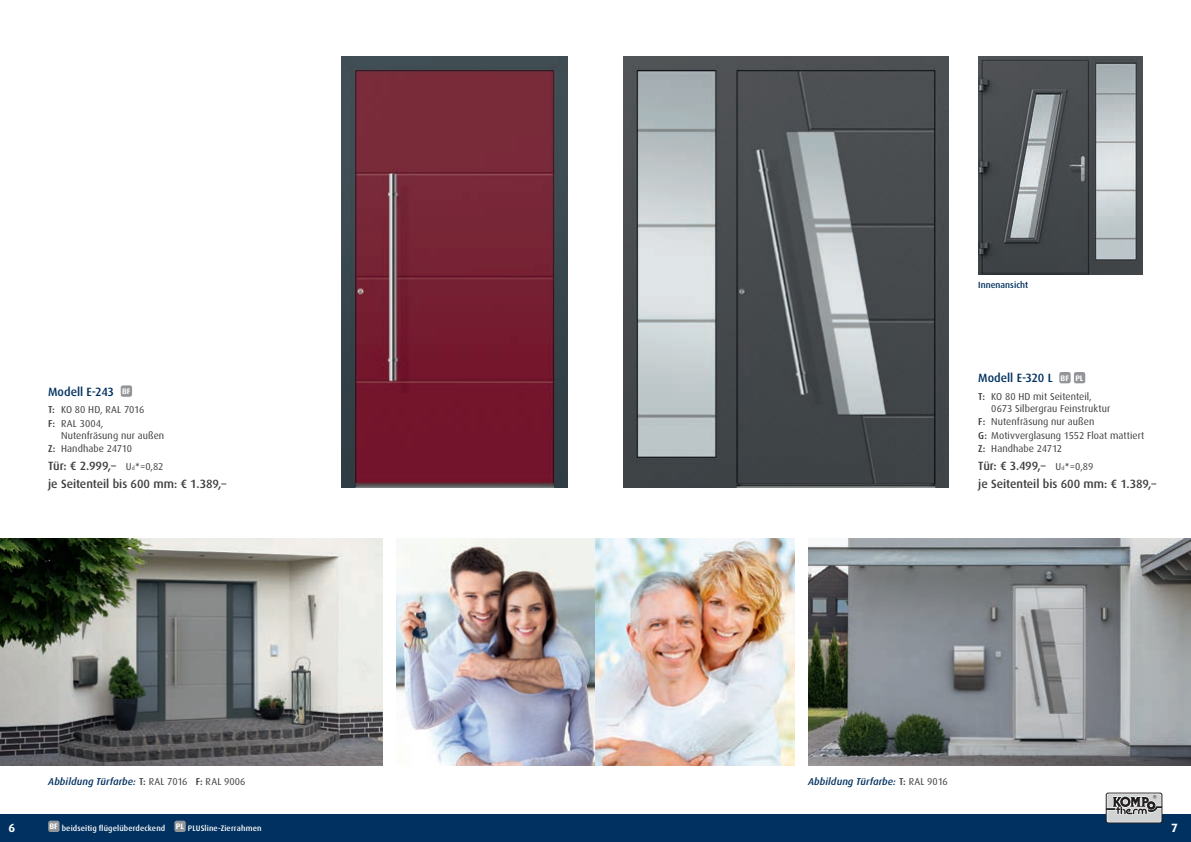
<style>
.page{position:relative;width:1191px;height:842px;background:#fff}
.page>*{position:absolute;margin:0;border:0;box-sizing:border-box;transform-origin:0 0}
.t1{font:500 12px/17.7px "Dax";letter-spacing:-.005em;color:#3e3e3f}
.t2{font:500 12px "Dax";letter-spacing:-.005em;color:#003160}
.t3{font:700 12px "Dax";color:#fff}
.t4{font:10px/13.4px "Dax";letter-spacing:.005em;color:#3e3e3f}
.t5{font:italic 500 10px "Dax";letter-spacing:.01em;color:#003160}
.t6{font:500 9px "Dax";color:#003160}
.t7{font:500 8px "Dax";letter-spacing:.015em;color:#fff}
.s1{font-weight:700;font-size:8px;color:#fff}
.s2{font-weight:500}
.s3{font-weight:400;font-size:10px}
.s4{font-weight:400;font-size:5.8px}
.s5{font-family:"DIN";font-weight:400;font-size:10px}
.s6{font-style:normal;color:#3e3e3f}
.s7{font-weight:400;font-style:normal;color:#3e3e3f}
</style>
<div class="page">
<div style="left:0;top:814px;width:1191px;height:28px;background:#003160"></div>
<img style="left:808px;top:539px;width:383px;height:226px">
<img style="left:397px;top:539px;width:397px;height:226px">
<img style="left:0;top:539px;width:383px;height:226px">
<img style="left:624px;top:57px;width:324px;height:431px">
<img style="left:978px;top:57px;width:164px;height:218px">
<img style="left:341px;top:57px;width:226px;height:431px">
<div style="left:121px;top:385px;width:11px;height:12px;background:#939598;border-radius:2px"></div>
<div style="left:1059px;top:372px;width:11px;height:11px;background:#939598;border-radius:2px"></div>
<div style="left:1074px;top:372px;width:11px;height:11px;background:#939598;border-radius:2px"></div>
<div style="left:48px;top:821px;width:12px;height:11px;background:#939598;border-radius:2px"></div>
<div style="left:174px;top:821px;width:12px;height:11px;background:#939598;border-radius:2px"></div>
<svg style="left:1105px;top:792px;width:57px;height:31px"></svg>
<svg style="left:1106px;top:793px;width:55px;height:29px;background:#a6a5a6"></svg>
<p class="t2" style="left:48px;top:385px;width:84px">Modell E-243 <span class="s1">BF</span></p>
<p class="t4" style="left:48px;top:403px;width:98px"><span class="s2">T:</span> KO 80 HD, RAL 7016<br><span class="s2">F:</span> RAL 3004,</p>
<p class="t4" style="left:48px;top:429px;width:118px;text-indent:13px">Nutenfräsung nur außen<br><span class="s2">Z:</span> Handhabe 24710</p>
<p class="t1" style="left:48px;top:457px;width:180px">Tür: € 2.999,– <span class="s3">U</span><span class="s4">d</span><span class="s5">*</span><span class="s3">=0,82<br></span>je Seitenteil bis 600 mm: € 1.389,–</p>
<p class="t6" style="left:978px;top:279px;width:51px">Innenansicht</p>
<p class="t2" style="left:978px;top:371px;width:107px">Modell E-320 L <span class="s1">BF PL</span></p>
<p class="t4" style="left:991px;top:391px;width:120px;line-height:12px;text-indent:-13px"><span class="s2">T:</span> KO 80 HD mit Seitenteil,<br>0673 Silbergrau Feinstruktur</p>
<p class="t4" style="left:978px;top:415px;width:168px"><span class="s2">F:</span> Nutenfräsung nur außen<br><span class="s2">G:</span> Motivverglasung 1552 Float mattiert<br><span class="s2">Z:</span> Handhabe 24712</p>
<p class="t1" style="left:978px;top:457px;width:180px">Tür: € 3.499,– <span class="s3">U</span><span class="s4">d</span><span class="s5">*</span><span class="s3">=0,89<br></span>je Seitenteil bis 600 mm: € 1.389,–</p>
<p class="t5" style="left:48px;top:776px;width:199px">Abbildung Türfarbe: <span class="s6">T:</span> <span class="s7">RAL 7016</span> <span class="s6">F:</span> <span class="s7">RAL 9006</span></p>
<p class="t5" style="left:808px;top:776px;width:141px">Abbildung Türfarbe: <span class="s6">T:</span> <span class="s7">RAL 9016</span></p>
<p class="t7" style="left:49px;top:824px;width:117px"><sup>BF</sup> beidseitig flügelüberdeckend</p>
<p class="t7" style="left:176px;top:824px;width:87px"><sup>PL</sup> PLUSline-Zierrahmen</p>
<p class="t3" style="left:9px;top:821px;width:8px">6</p>
<p class="t3" style="left:1171px;top:821px;width:8px">7</p>
</div>
